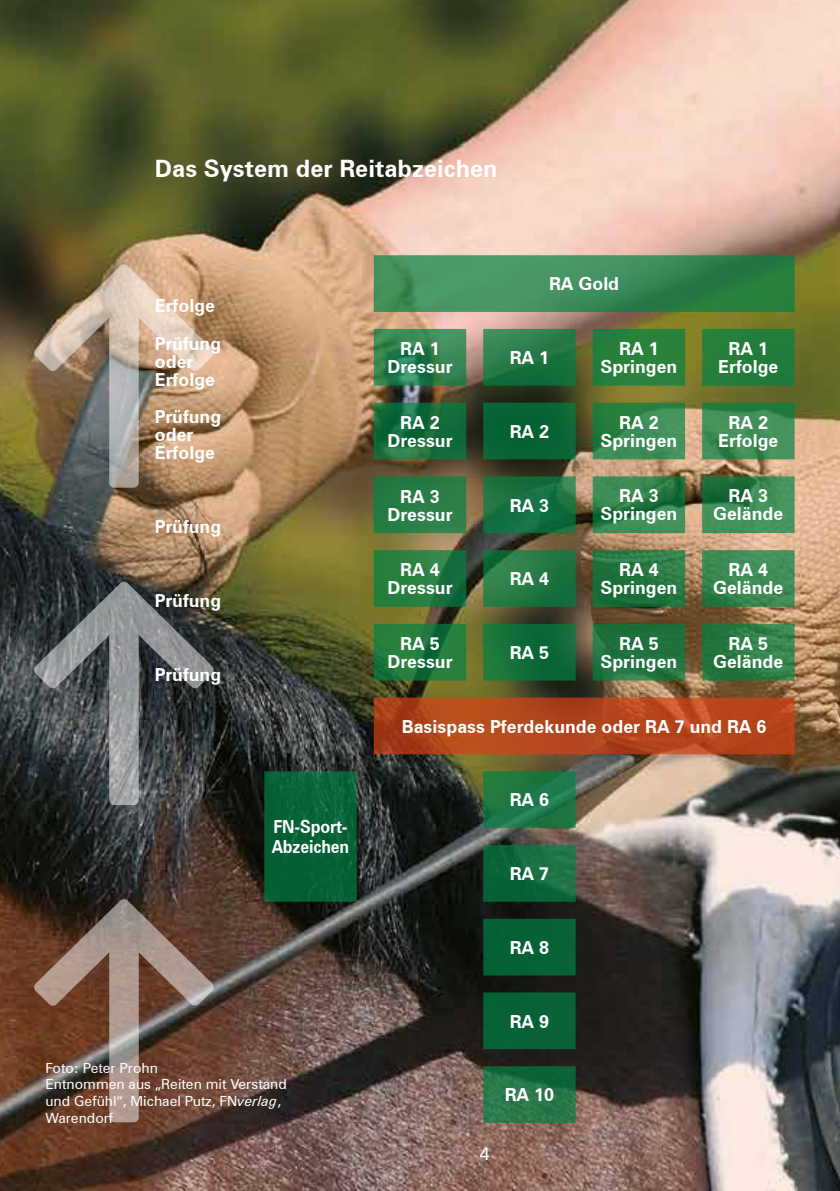
<style>
.page{position:relative;width:840px;height:1191px;background:#fff}
.page>*{position:absolute;margin:0;border:0;box-sizing:border-box;transform-origin:0 0}
.t1{font:700 24px "Zurich BT";color:#fff}
.t2{font:700 18px/18px "Zurich BT";color:#fff;text-align:center}
.t3{font:700 18px/20px "Zurich BT";color:#fff;scale:.9 1}
.t4{font:18px "Zurich BT";color:#fff}
.t5{font:14px/16.8px "Zurich BT";color:#fff}
.s1{font-style:italic}
</style>
<div class="page">
<img style="left:0;top:0;width:839px;height:1191px">
<svg style="left:30px;top:259px;width:188px;height:121px;background:#ac9276"></svg>
<svg style="left:109px;top:297px;width:30px;height:190px;background:#bcb5ae"></svg>
<svg style="left:30px;top:572px;width:188px;height:125px;background:#525453"></svg>
<svg style="left:109px;top:614px;width:30px;height:191px;background:#9b9d9f"></svg>
<svg style="left:30px;top:890px;width:188px;height:125px;background:#6c5245"></svg>
<svg style="left:109px;top:932px;width:30px;height:190px;background:#ac9a92"></svg>
<div style="left:264px;top:771px;width:92px;height:130px;background:#056134;border:2px solid #008244"></div>
<svg style="left:373px;top:329px;width:93px;height:57px;background:#328251"></svg>
<svg style="left:373px;top:403px;width:93px;height:56px;background:#166c3c"></svg>
<div style="left:373px;top:476px;width:93px;height:57px;background:#297d47;border:2px solid #008244"></div>
<svg style="left:373px;top:550px;width:93px;height:57px;background:#247b3f"></svg>
<svg style="left:373px;top:624px;width:93px;height:56px;background:#21783a"></svg>
<svg style="left:483px;top:329px;width:92px;height:57px;background:#247846"></svg>
<div style="left:483px;top:403px;width:92px;height:56px;background:#076334;border:2px solid #008244"></div>
<svg style="left:483px;top:476px;width:92px;height:57px;background:#187041"></svg>
<svg style="left:483px;top:550px;width:92px;height:57px;background:#237643"></svg>
<div style="left:483px;top:624px;width:92px;height:56px;background:linear-gradient(to right,#1c773b,#086337);border:2px solid #008244"></div>
<svg style="left:373px;top:697px;width:421px;height:57px;background:#b2451c"></svg>
<svg style="left:373px;top:255px;width:421px;height:57px;background:#3b8b58"></svg>
<svg style="left:483px;top:771px;width:92px;height:57px;background:#1e7745"></svg>
<svg style="left:483px;top:845px;width:92px;height:56px;background:#10693c"></svg>
<div style="left:483px;top:918px;width:92px;height:57px;background:#066135;border:2px solid #008244"></div>
<div style="left:483px;top:992px;width:92px;height:57px;background:#086236;border:2px solid #008244"></div>
<svg style="left:483px;top:1066px;width:92px;height:57px;background:#217245"></svg>
<div style="left:592px;top:329px;width:92px;height:57px;background:#29823b;border:2px solid #008244"></div>
<svg style="left:592px;top:403px;width:92px;height:56px;background:#37884f"></svg>
<svg style="left:592px;top:476px;width:92px;height:57px;background:#33814d"></svg>
<svg style="left:592px;top:550px;width:92px;height:57px;background:#24743f"></svg>
<div style="left:592px;top:624px;width:92px;height:56px;background:#20723d;border:2px solid #008244"></div>
<div style="left:701px;top:329px;width:93px;height:57px;background:#227d3b;border:2px solid #008244"></div>
<svg style="left:701px;top:403px;width:93px;height:56px;background:#3d8b54"></svg>
<svg style="left:701px;top:476px;width:93px;height:57px;background:#398651"></svg>
<svg style="left:701px;top:550px;width:93px;height:57px;background:#3d8954"></svg>
<svg style="left:701px;top:624px;width:93px;height:56px;background:#2d7c46"></svg>
<h1 class="t1" style="left:155px;top:154px;width:344px">Das System der Reitabzeichen</h1>
<p class="t2" style="left:155px;top:286px;width:68px;line-height:37.6px;text-align:left">Erfolge<br>Prüfung</p>
<p class="t2" style="left:155px;top:352px;width:62px;text-align:left">oder<br>Erfolge</p>
<p class="t2" style="left:155px;top:408px;width:68px;text-align:left">Prüfung oder<br>Erfolge</p>
<p class="t2" style="left:155px;top:517px;width:68px">Prüfung</p>
<p class="t2" style="left:155px;top:591px;width:68px">Prüfung</p>
<p class="t2" style="left:155px;top:665px;width:68px">Prüfung</p>
<p class="t2" style="left:387px;top:339px;width:67px">RA 1<br>Dressur</p>
<p class="t2" style="left:387px;top:413px;width:67px">RA 2<br>Dressur</p>
<p class="t2" style="left:387px;top:487px;width:67px">RA 3<br>Dressur</p>
<p class="t2" style="left:387px;top:561px;width:67px">RA 4<br>Dressur</p>
<p class="t2" style="left:387px;top:634px;width:67px">RA 5<br>Dressur</p>
<p class="t2" style="left:548px;top:275px;width:72px">RA Gold</p>
<p class="t2" style="left:509px;top:348px;width:41px">RA 1</p>
<p class="t2" style="left:509px;top:422px;width:41px">RA 2</p>
<p class="t2" style="left:509px;top:496px;width:41px">RA 3</p>
<p class="t2" style="left:509px;top:570px;width:41px">RA 4</p>
<p class="t2" style="left:509px;top:643px;width:41px">RA 5</p>
<p class="t2" style="left:600px;top:339px;width:78px">RA 1<br>Springen</p>
<p class="t2" style="left:600px;top:413px;width:78px">RA 2<br>Springen</p>
<p class="t2" style="left:600px;top:487px;width:78px">RA 3<br>Springen</p>
<p class="t2" style="left:600px;top:560px;width:78px">RA 4<br>Springen</p>
<p class="t2" style="left:600px;top:634px;width:78px">RA 5<br>Springen</p>
<p class="t2" style="left:717px;top:339px;width:62px">RA 1<br>Erfolge</p>
<p class="t2" style="left:717px;top:413px;width:62px">RA 2<br>Erfolge</p>
<p class="t2" style="left:712px;top:487px;width:72px">RA 3<br>Gelände</p>
<p class="t2" style="left:712px;top:560px;width:72px">RA 4<br>Gelände</p>
<p class="t2" style="left:712px;top:634px;width:72px">RA 5<br>Gelände</p>
<p class="t2" style="left:401px;top:717px;width:366px">Basispass Pferdekunde oder RA 7 und RA 6</p>
<p class="t3" style="left:271px;top:817px;width:88px">FN-Sport-<br>Abzeichen</p>
<p class="t5" style="left:45px;top:1059px;width:243px">Foto: Peter Prohn<br>Entnommen aus „Reiten mit Verstand und Gefühl“, Michael Putz, FN<span class="s1">verlag</span>,<br>Warendorf</p>
<p class="t2" style="left:509px;top:791px;width:41px">RA 6</p>
<p class="t2" style="left:509px;top:864px;width:41px">RA 7</p>
<p class="t2" style="left:509px;top:938px;width:41px">RA 8</p>
<p class="t2" style="left:509px;top:1012px;width:41px">RA 9</p>
<p class="t2" style="left:504px;top:1085px;width:51px">RA 10</p>
<p class="t4" style="left:479px;top:1142px;width:11px">4</p>
</div>
